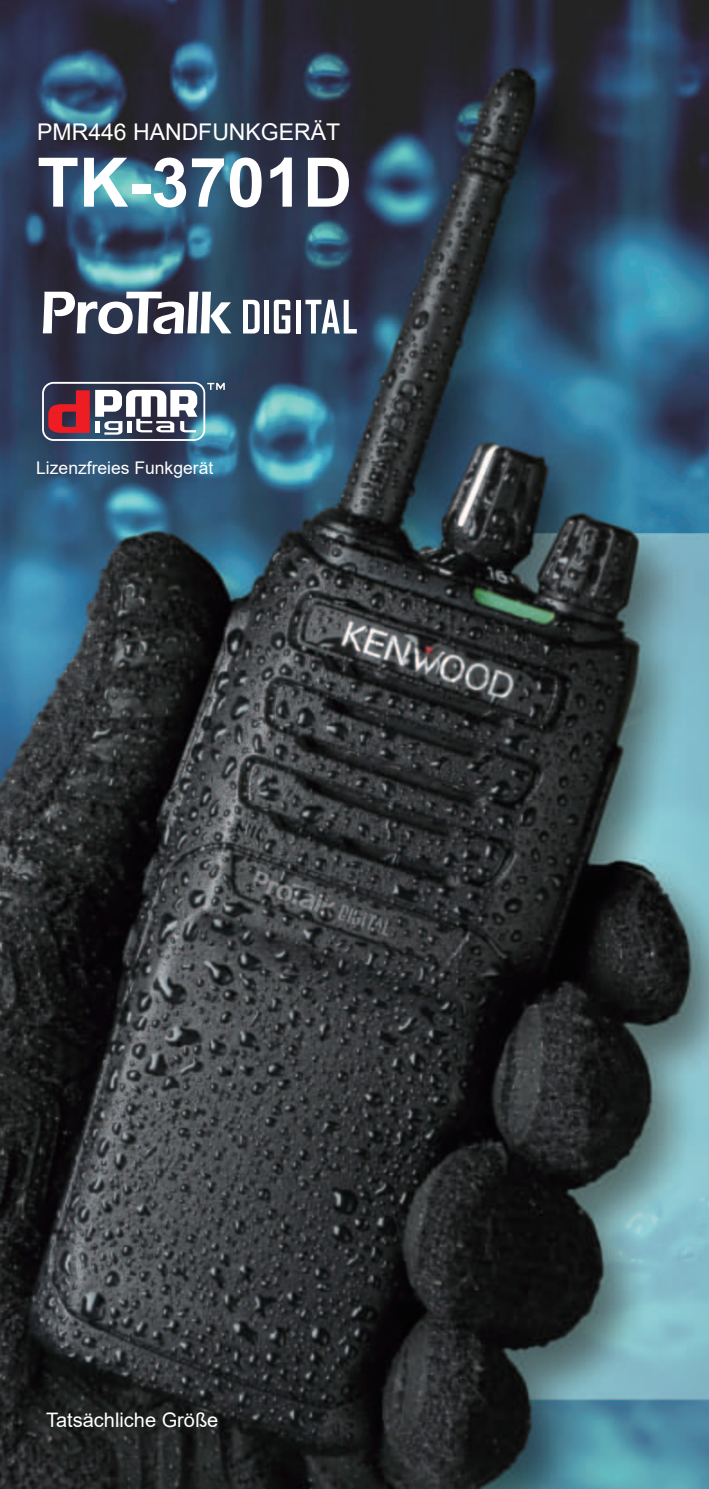
<style>
.page{position:relative;width:709px;height:1489px;background:#fff}
.page>*{position:absolute;margin:0;border:0;box-sizing:border-box;transform-origin:0 0}
.t1{font:700 68.25px "Arial";color:#fff}
.t2{font:23px "Arial";color:#fff}
.t3{font:20px "Arial";color:#fff}
.t4{font:17.5px "Arial";color:#fff}
</style>
<div class="page">
<img style="left:0;top:0;width:709px;height:1488px">
<svg style="left:43px;top:292px;width:188px;height:42px"></svg>
<svg style="left:243px;top:300px;width:17px;height:33px"></svg>
<div style="left:263px;top:300px;width:5px;height:33px;background:#fff"></div>
<svg style="left:274px;top:300px;width:16px;height:33px"></svg>
<div style="left:295px;top:300px;width:5px;height:33px;background:#fff"></div>
<svg style="left:305px;top:300px;width:52px;height:33px"></svg>
<svg style="left:207px;top:383px;width:18px;height:7px"></svg>
<div style="left:42px;top:382px;width:163px;height:59px;border:2px solid #fff;border-radius:11px"></div>
<svg style="left:48px;top:390px;width:149px;height:44px"></svg>
<h2 class="t2" style="left:37px;top:116px;width:304px">PMR446 HANDFUNKGERÄT</h2>
<h1 class="t1" style="left:37px;top:134px;width:316px">TK-3701D</h1>
<p class="t4" style="left:36px;top:456px;width:179px">Lizenzfreies Funkgerät</p>
<p class="t3" style="left:46px;top:1406px;width:174px">Tatsächliche Größe</p>
</div>
